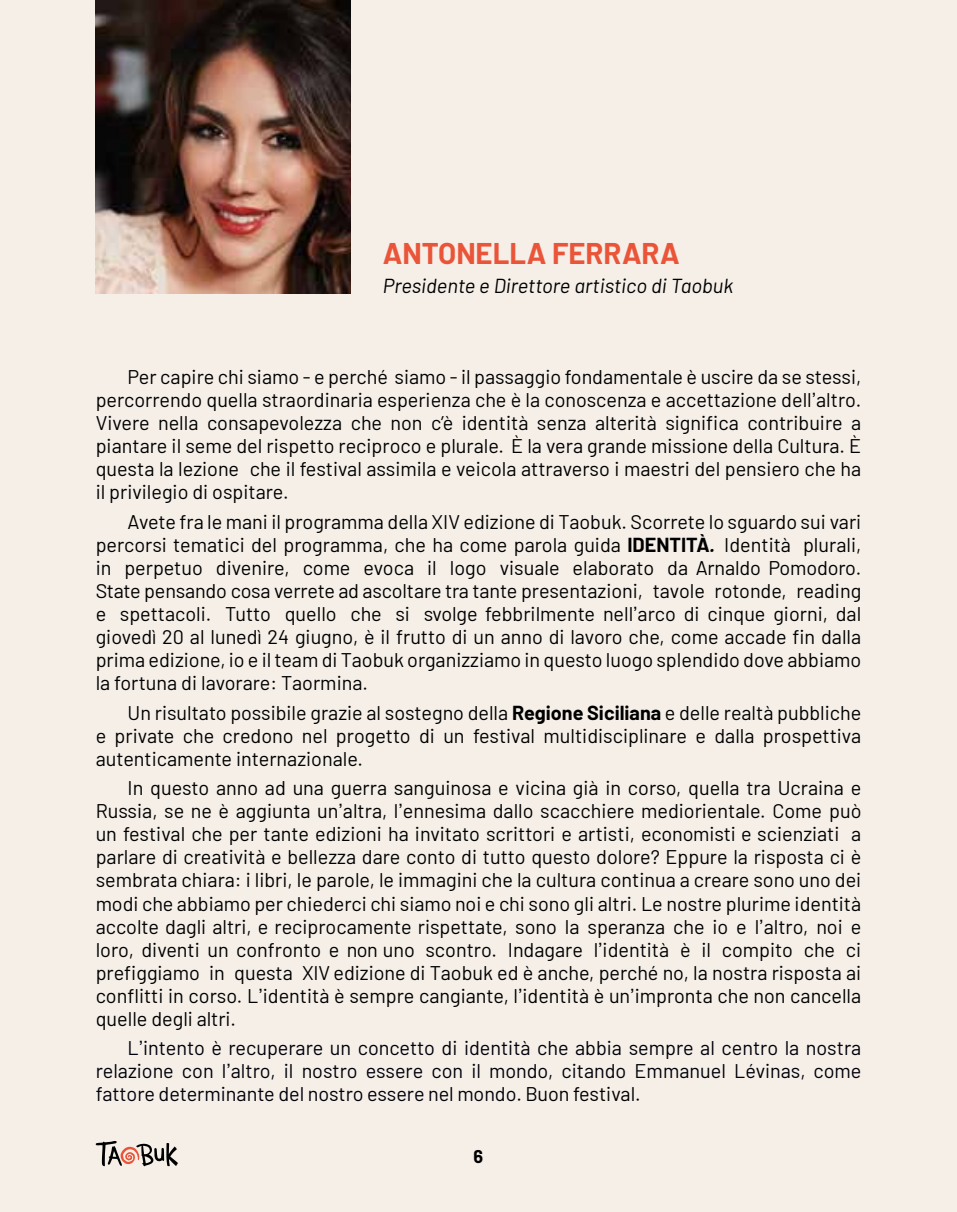
<style>
.page{position:relative;width:957px;height:1212px;background:#f5efe8}
.page>*{position:absolute;margin:0;border:0;box-sizing:border-box;transform-origin:0 0}
.t1{font:700 29.25px "Barlow";color:#ea5539}
.t2{font:italic 20.25px "Barlow";color:#000}
.t3{font:19.8px/23.2px "Barlow";color:#000;text-align:justify}
.t4{font:19.8px/23.2px "Barlow";color:#00000a;text-align:justify}
.t5{font:700 18px "Barlow";color:#000}
.s1{font-family:"Arial Unicode MS"}
.s2{font-weight:700}
.s3{font-weight:700;font-style:italic}
.s4{color:#000}
</style>
<div class="page">
<img style="left:96px;top:0;width:255px;height:293px">
<svg style="left:95px;top:1141px;width:83px;height:25px"></svg>
<h1 class="t1" style="left:383px;top:231px;width:298px">ANTONELLA FERRARA</h1>
<p class="t2" style="left:383px;top:271px;width:352px">Presidente e Direttore artistico di Taobuk</p>
<p class="t3" style="left:96px;top:364px;width:767px;text-indent:32px">Per capire chi siamo - e perché siamo - il passaggio fondamentale è uscire da se stessi, percorrendo quella straordinaria esperienza che è la conoscenza e accettazione dell<span class="s1">’</span>altro.<br>Vivere nella consapevolezza che non c’è identità senza alterità significa contribuire a piantare il seme del rispetto reciproco e plurale. È la vera grande missione della Cultura. È questa la lezione che il festival assimila e veicola attraverso i maestri del pensiero che ha il privilegio di ospitare.</p>
<p class="t3" style="left:96px;top:508px;width:767px;text-indent:32px">Avete fra le mani il programma della XIV edizione di Taobuk. Scorrete lo sguardo sui vari percorsi tematici del programma, che ha come parola guida <span class="s2">IDENTITÀ</span><span class="s3">.</span> Identità plurali, in perpetuo divenire, come evoca il logo visuale elaborato da Arnaldo Pomodoro.<br>State pensando cosa verrete ad ascoltare tra tante presentazioni, tavole rotonde, reading e spettacoli. Tutto quello che si svolge febbrilmente nell<span class="s1">’</span>arco di cinque giorni, dal giovedì 20 al lunedì 24 giugno, è il frutto di un anno di lavoro che, come accade fin dalla prima edizione, io e il team di Taobuk organizziamo in questo luogo splendido dove abbiamo la fortuna di lavorare: Taormina.</p>
<p class="t3" style="left:96px;top:699px;width:767px;text-indent:32px">Un risultato possibile grazie al sostegno della <span class="s2">Regione Siciliana</span> e delle realtà pubbliche e private che credono nel progetto di un festival multidisciplinare e dalla prospettiva autenticamente internazionale.</p>
<p class="t3" style="left:96px;top:775px;width:767px;text-indent:32px">In questo anno ad una guerra sanguinosa e vicina già in corso, quella tra Ucraina e Russia, se ne è aggiunta un<span class="s1">’</span>altra, l<span class="s1">’</span>ennesima dallo scacchiere mediorientale. Come può un festival che per tante edizioni ha invitato scrittori e artisti, economisti e scienziati a parlare di creatività e bellezza dare conto di tutto questo dolore? Eppure la risposta ci è sembrata chiara: i libri, le parole, le immagini che la cultura continua a creare sono uno dei modi che abbiamo per chiederci chi siamo noi e chi sono gli altri. Le nostre plurime identità accolte dagli altri, e reciprocamente rispettate, sono la speranza che io e l<span class="s1">’</span>altro, noi e loro, diventi un confronto e non uno scontro. Indagare l<span class="s1">’</span>identità è il compito che ci prefiggiamo in questa XIV edizione di Taobuk ed è anche, perché no, la nostra risposta ai conflitti in corso. L<span class="s1">’</span>identità è sempre cangiante, l<span class="s1">’</span>identità è un<span class="s1">’</span>impronta che non cancella quelle degli altri.</p>
<p class="t4" style="left:96px;top:1035px;width:767px;text-indent:32px">L<span class="s1">’</span>intento è recuperare un concetto di identità che abbia sempre al centro la nostra relazione con l<span class="s1">’</span>altro, il nostro essere con il mondo, citando Emmanuel Lévinas, come fattore determinante del nostro essere nel mondo. <span class="s4">Buon festival.</span></p>
<p class="t5" style="left:474px;top:1143px;width:11px">6</p>
</div>
